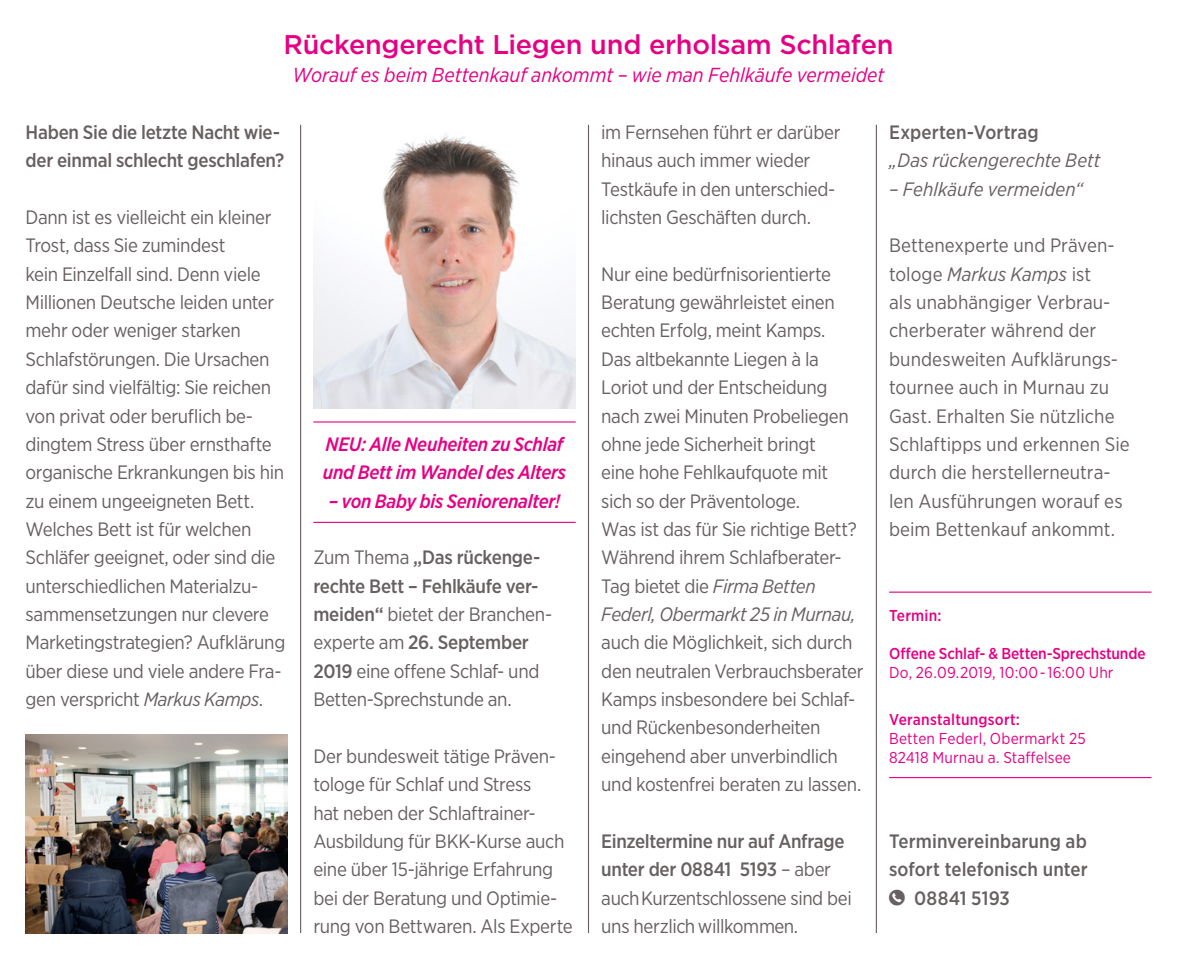
<style>
.page{position:relative;width:1177px;height:957px;background:#fff}
.page>*{position:absolute;margin:0;border:0;box-sizing:border-box;transform-origin:0 0}
.t1{font:500 27px "Gotham";letter-spacing:-.01em;color:#e50084}
.t2{font:italic 20.25px "Gotham Narrow";color:#e50084}
.t3{font:19.35px/28.3px "Gotham Narrow";letter-spacing:-.015em;color:#676061}
.t4{font:500 19.35px/28.3px "Gotham Narrow";letter-spacing:-.01em;color:#676061}
.t5{font:italic 500 19.35px/28.3px "Gotham Narrow";letter-spacing:-.015em;color:#e50084}
.t6{font:italic 19.35px "Gotham Narrow";color:#676061}
.t7{font:15.75px/18.9px "Gotham Narrow";letter-spacing:.01em;color:#e50084}
.t8{font:500 15.75px "Gotham Narrow";letter-spacing:-.005em;color:#e50084}
.t9{font:500 15.75px "Gotham Narrow";letter-spacing:.015em;color:#e50084}
.s1{font-style:italic}
.s2{font-weight:500}
</style>
<div class="page">
<hr style="left:313px;top:421px;width:263px;height:1px;background:#e50084">
<hr style="left:313px;top:522px;width:263px;height:1px;background:#e50084">
<hr style="left:889px;top:591px;width:262px;height:2px;background:#e50084">
<hr style="left:889px;top:777px;width:262px;height:1px;background:#e50084">
<hr style="left:876px;top:125px;width:1px;height:808px;background:#676061">
<hr style="left:588px;top:125px;width:1px;height:808px;background:#676061">
<hr style="left:300px;top:125px;width:1px;height:808px;background:#676061">
<img style="left:313px;top:133px;width:263px;height:275px">
<img style="left:26px;top:734px;width:262px;height:199px">
<h1 class="t1" style="left:283px;top:29px;width:611px">Rückengerecht Liegen und erholsam Schlafen</h1>
<p class="t2" style="left:293px;top:63px;width:593px">Worauf es beim Bettenkauf ankommt – wie man Fehlkäufe vermeidet</p>
<p class="t4" style="left:26px;top:118px;width:260px">Haben Sie die letzte Nacht wie&shy;der einmal schlecht geschlafen?</p>
<p class="t3" style="left:26px;top:203px;width:261px">Dann ist es vielleicht ein kleiner<br>Trost, dass Sie zumindest<br>kein Einzelfall sind. Denn viele<br>Millionen Deutsche leiden unter mehr oder weniger starken<br>Schlafstörungen. Die Ursachen dafür sind vielfältig: Sie reichen von privat oder beruflich be&shy;dingtem Stress über ernsthafte organische Erkrankungen bis hin zu einem ungeeigneten Bett.<br>Welches Bett ist für welchen<br>Schläfer geeignet, oder sind die unterschiedlichen Materialzu&shy;sammensetzungen nur clevere<br>Marketingstrategien? Aufklärung über diese und viele andere Fra&shy;gen verspricht <span class="s1">Markus Kamps</span>.</p>
<p class="t5" style="left:323px;top:430px;width:245px">NEU: Alle Neuheiten zu Schlaf und Bett im Wandel des Alters</p>
<p class="t5" style="left:329px;top:486px;width:233px">– von Baby bis Seniorenalter!</p>
<p class="t3" style="left:313px;top:543px;width:240px">Zum Thema <span class="s2">„Das rückenge&shy;rechte Bett – Fehlkäufe ver&shy;meiden“</span> bietet der Branchen&shy;experte am <span class="s2">26. September<br>2019</span> eine offene Schlaf- und<br>Betten-Sprechstunde an.</p>
<p class="t3" style="left:313px;top:741px;width:261px">Der bundesweit tätige Präven&shy;tologe für Schlaf und Stress<br>hat neben der Schlaftrainer-<br>Ausbildung für BKK-Kurse auch eine über 15-jährige Erfahrung bei der Beratung und Optimie&shy;rung von Bettwaren. Als Experte</p>
<p class="t3" style="left:601px;top:118px;width:241px">im Fernsehen führt er darüber hinaus auch immer wieder<br>Testkäufe in den unterschied&shy;lichsten Geschäften durch.</p>
<p class="t3" style="left:601px;top:259px;width:257px">Nur eine bedürfnisorientierte<br>Beratung gewährleistet einen echten Erfolg, meint Kamps.<br>Das altbekannte Liegen à la<br>Loriot und der Entscheidung nach zwei Minuten Probeliegen ohne jede Sicherheit bringt<br>eine hohe Fehlkaufquote mit sich so der Präventologe.<br>Was ist das für Sie richtige Bett?<br>Während ihrem Schlafberater--<br>Tag bietet die <span class="s1">Firma Betten<br>Federl, Obermarkt 25 in Murnau,</span></p>
<p class="t3" style="left:601px;top:628px;width:264px">auch die Möglichkeit, sich durch den neutralen Verbrauchsberater<br>Kamps insbesondere bei Schlaf&shy;und Rückenbesonderheiten eingehend aber unverbindlich und kostenfrei beraten zu lassen.</p>
<p class="t3" style="left:601px;top:826px;width:252px"><span class="s2">Einzeltermine nur auf Anfrage unter der 08841 5193</span> – aber auch Kurzentschlossene sind bei uns herzlich willkommen.</p>
<p class="t4" style="left:889px;top:118px;width:151px">Experten-Vortrag</p>
<p class="t6" style="left:889px;top:148px;width:213px">„Das rückengerechte Bett</p>
<p class="t6" style="left:889px;top:177px;width:196px">– Fehlkäufe vermeiden“</p>
<p class="t3" style="left:889px;top:231px;width:242px">Bettenexperte und Präven&shy;tologe <span class="s1">Markus Kamps</span> ist<br>als unabhängiger Verbrau&shy;cherberater während der bundesweiten Aufklärungs&shy;tournee auch in Murnau zu<br>Gast. Erhalten Sie nützliche<br>Schlaftipps und erkennen Sie durch die herstellerneutra&shy;len Ausführungen worauf es beim Bettenkauf ankommt.</p>
<p class="t8" style="left:889px;top:605px;width:54px">Termin:</p>
<p class="t8" style="left:889px;top:643px;width:258px">Offene Schlaf- &amp; Betten-Sprechstunde</p>
<p class="t7" style="left:889px;top:662px;width:226px">Do, 26.09.2019, 10:00 - 16:00 Uhr</p>
<p class="t9" style="left:889px;top:709px;width:132px">Veranstaltungsort:</p>
<p class="t7" style="left:889px;top:728px;width:198px">Betten Federl, Obermarkt 25<br>82418 Murnau a. Staffelsee</p>
<p class="t4" style="left:889px;top:826px;width:199px">Terminvereinbarung ab</p>
<p class="t4" style="left:889px;top:855px;width:200px">sofort telefonisch unter</p>
<p class="t4" style="left:914px;top:883px;width:97px">08841 5193</p>
</div>
